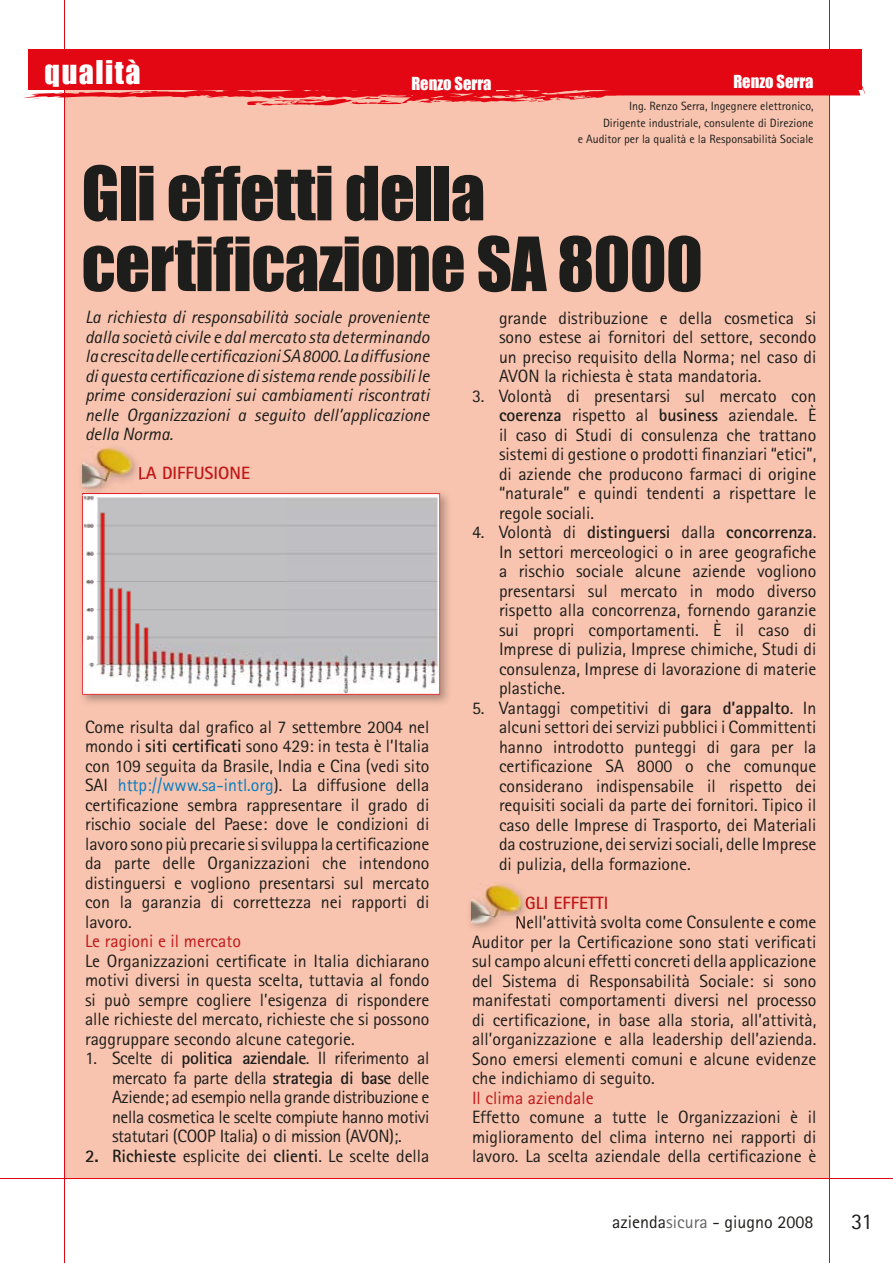
<style>
.page{position:relative;width:893px;height:1263px;background:#fff}
.page>*{position:absolute;margin:0;border:0;box-sizing:border-box;transform-origin:0 0}
.t1{font:69px/70.7px "Impact";letter-spacing:-.01em;color:#1d1d1b}
.t2{font:30px "Impact";letter-spacing:.05em;color:#fff}
.t3{font:22.5px "Rotis Sans Serif";color:#1d1d1b}
.t4{font:18px "Rotis Sans Serif";color:#1d1d1b}
.t5{font:17.85px/19.5px "Rotis Sans Serif";color:#1d1d1b;text-align:justify}
.t6{font:italic 17.85px/19.5px "Rotis Sans Serif";color:#1d1d1b;text-align:justify}
.t7{font:17.85px "Rotis Sans Serif";color:#bf1718}
.t8{font:700 17.85px "Rotis Sans Serif";color:#bf1718}
.t9{font:16.5px "Impact";color:#fff}
.t10{font:12px/16.5px "Rotis Sans Serif";color:#1d1d1b;text-align:right}
.s1{font-weight:700}
.s2{color:#007cc1}
.s3{color:#646463}
</style>
<div class="page">
<div style="left:65px;top:87px;width:765px;height:1091px;background:#f9c4af"></div>
<hr style="left:64px;top:0;width:1px;height:1263px;background:#e30613">
<hr style="left:830px;top:0;width:1px;height:1263px;background:#e30613">
<svg style="left:24px;top:49px;width:841px;height:57px;background:#e6272f"></svg>
<hr style="left:0;top:1178px;width:893px;height:1px;background:#e30613">
<img style="left:470px;top:894px;width:61px;height:36px">
<svg style="left:521px;top:896px;width:10px;height:13px"></svg>
<img style="left:472px;top:916px;width:59px;height:13px">
<img style="left:471px;top:883px;width:50px;height:43px">
<img style="left:472px;top:896px;width:49px;height:13px">
<img style="left:472px;top:916px;width:49px;height:10px">
<img style="left:82px;top:493px;width:367px;height:210px">
<svg style="left:82px;top:493px;width:358px;height:202px;background:#c8c0c2"></svg>
<svg style="left:132px;top:467px;width:10px;height:13px"></svg>
<img style="left:82px;top:493px;width:60px;height:2px">
<img style="left:82px;top:446px;width:50px;height:43px">
<img style="left:85px;top:460px;width:42px;height:1px">
<img style="left:85px;top:467px;width:47px;height:13px">
<h2 class="t2" style="left:45px;top:54px;width:98px">qualità</h2>
<p class="t9" style="left:411px;top:73px;width:82px">renzo Serra</p>
<p class="t9" style="left:733px;top:71px;width:82px">renzo Serra</p>
<p class="t10" style="left:578px;top:98px;width:237px">Ing. Renzo Serra, Ingegnere elettronico,<br>Dirigente industriale, consulente di Direzione<br>e Auditor per la qualità e la Responsabilità Sociale</p>
<h1 class="t1" style="left:81px;top:157px;width:623px">Gli effetti della certificazione SA 8000</h1>
<p class="t6" style="left:85px;top:308px;width:346px">La richiesta di responsabilità sociale proveniente dalla società civile e dal mercato sta determinando la crescita delle certificazioni SA 8000. La diffusione di questa certificazione di sistema rende possibili le prime considerazioni sui cambiamenti riscontrati nelle Organizzazioni a seguito dell’applicazione della Norma.</p>
<p class="t8" style="left:138px;top:462px;width:114px">La diffusione</p>
<p class="t5" style="left:85px;top:717px;width:346px">Come risulta dal grafico al 7 settembre 2004 nel mondo i <span class="s1">siti certificati</span> sono 429: in testa è l’Italia con 109 seguita da Brasile, India e Cina (vedi sito SAI <span class="s2">http://www.sa-intl.org</span>). La diffusione della certificazione sembra rappresentare il grado di rischio sociale del Paese: dove le condizioni di lavoro sono più precarie si sviluppa la certificazione da parte delle Organizzazioni che intendono distinguersi e vogliono presentarsi sul mercato con la garanzia di correttezza nei rapporti di lavoro.</p>
<p class="t7" style="left:85px;top:931px;width:157px">Le ragioni e il mercato</p>
<p class="t5" style="left:85px;top:951px;width:346px">Le Organizzazioni certificate in Italia dichiarano motivi diversi in questa scelta, tuttavia al fondo si può sempre cogliere l’esigenza di rispondere alle richieste del mercato, richieste che si possono raggruppare secondo alcune categorie.</p>
<p class="t5" style="left:112px;top:1048px;width:319px;text-indent:-27px">1. Scelte di <span class="s1">politica aziendale</span>. Il riferimento al mercato fa parte della <span class="s1">strategia di base</span> delle Aziende; ad esempio nella grande distribuzione e nella cosmetica le scelte compiute hanno motivi statutari (COOP Italia) o di mission (AVON);.</p>
<p class="t5" style="left:85px;top:1146px;width:346px"><span class="s1">2. Richieste</span> esplicite dei <span class="s1">clienti</span>. Le scelte della</p>
<p class="t5" style="left:499px;top:308px;width:319px">grande distribuzione e della cosmetica si sono estese ai fornitori del settore, secondo un preciso requisito della Norma; nel caso di AVON la richiesta è stata mandatoria.</p>
<p class="t5" style="left:499px;top:386px;width:319px;text-indent:-27px">3. Volontà di presentarsi sul mercato con <span class="s1">coerenza</span> rispetto al <span class="s1">business</span> aziendale. È il caso di Studi di consulenza che trattano sistemi di gestione o prodotti finanziari “etici”, di aziende che producono farmaci di origine “naturale” e quindi tendenti a rispettare le regole sociali.</p>
<p class="t5" style="left:499px;top:522px;width:319px;text-indent:-27px">4. Volontà di <span class="s1">distinguersi</span> dalla <span class="s1">concorrenza</span>.<br>In settori merceologici o in aree geografiche a rischio sociale alcune aziende vogliono presentarsi sul mercato in modo diverso rispetto alla concorrenza, fornendo garanzie sui propri comportamenti. È il caso di Imprese di pulizia, Imprese chimiche, Studi di consulenza, Imprese di lavorazione di materie plastiche.</p>
<p class="t5" style="left:499px;top:698px;width:319px;text-indent:-27px">5. Vantaggi competitivi di <span class="s1">gara d’appalto</span>. In alcuni settori dei servizi pubblici i Committenti hanno introdotto punteggi di gara per la certificazione SA 8000 o che comunque considerano indispensabile il rispetto dei requisiti sociali da parte dei fornitori. Tipico il caso delle Imprese di Trasporto, dei Materiali da costruzione, dei servizi sociali, delle Imprese di pulizia, della formazione.</p>
<p class="t8" style="left:525px;top:891px;width:85px">gLi effetti</p>
<p class="t5" style="left:472px;top:912px;width:346px;text-indent:43px">Nell’attività svolta come Consulente e come Auditor per la Certificazione sono stati verificati sul campo alcuni effetti concreti della applicazione del Sistema di Responsabilità Sociale: si sono manifestati comportamenti diversi nel processo di certificazione, in base alla storia, all’attività, all’organizzazione e alla leadership dell’azienda.<br>Sono emersi elementi comuni e alcune evidenze che indichiamo di seguito.</p>
<p class="t7" style="left:472px;top:1087px;width:123px">Il clima aziendale</p>
<p class="t5" style="left:472px;top:1107px;width:346px">Effetto comune a tutte le Organizzazioni è il miglioramento del clima interno nei rapporti di lavoro. La scelta aziendale della certificazione è</p>
<p class="t4" style="left:612px;top:1211px;width:203px">azienda<span class="s3">sicura</span> - giugno 2008</p>
<p class="t3" style="left:851px;top:1208px;width:23px">31</p>
</div>
